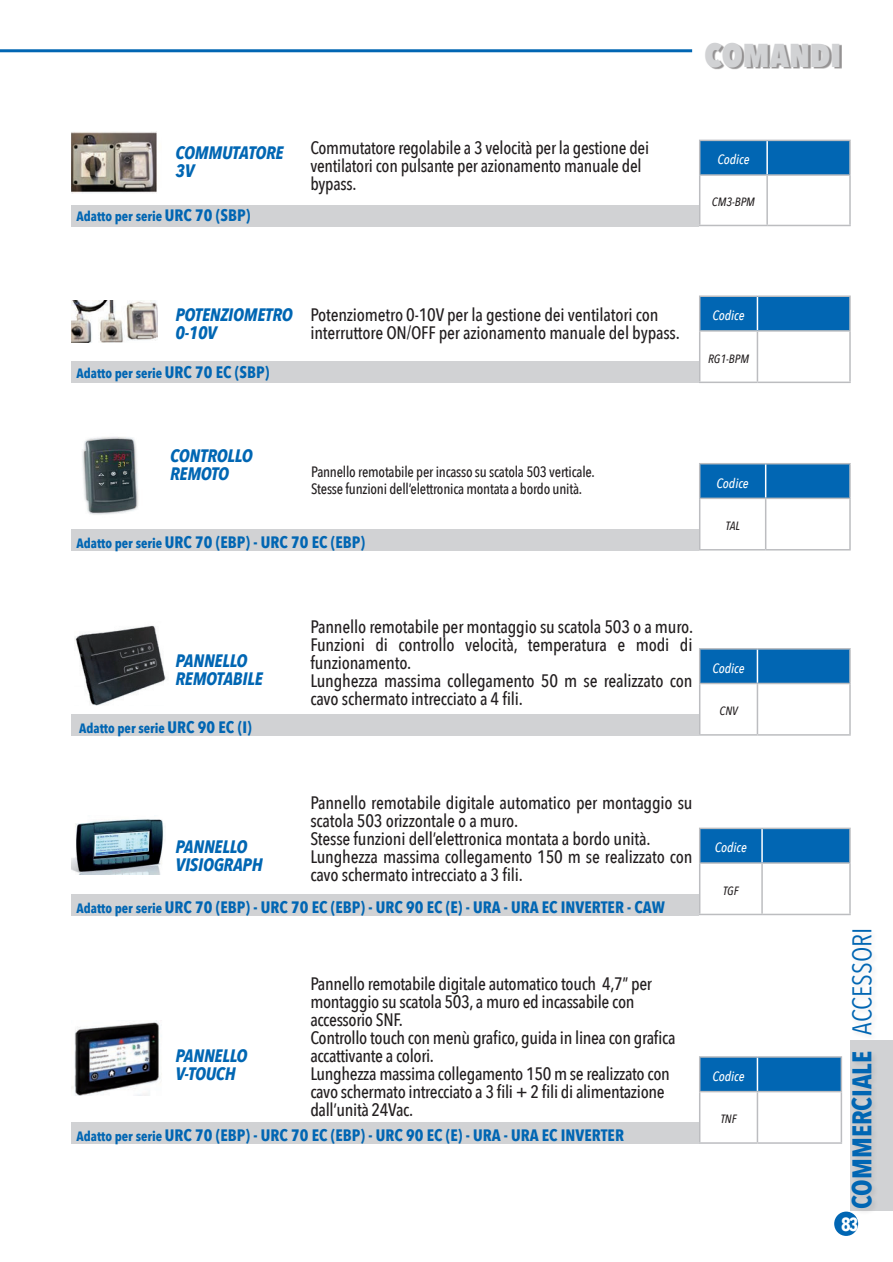
<style>
.page{position:relative;width:893px;height:1262px;background:#fff}
.page>*{position:absolute;margin:0;border:0;box-sizing:border-box;transform-origin:0 0}
.t1{font:800 33px "Avenir Next Condensed";color:#d1d2d4}
.t2{font:700 27px "Avenir Next Condensed";color:#0166b3}
.t3{font:700 19.05px "Avenir Next Condensed";color:#fff;scale:.96 1}
.t4{font:500 18px/18px "Avenir Next Condensed";letter-spacing:-.01em;color:#231f20}
.t5{font:italic 700 18px/18px "Avenir Next Condensed";letter-spacing:-.01em;color:#0166b3}
.t6{font:700 16.5px "Avenir Next Condensed";color:#0166b3}
.t7{font:500 15px/16.5px "Avenir Next Condensed";letter-spacing:-.015em;color:#231f20}
.t8{font:700 13.5px "Avenir Next Condensed";color:#0166b3}
.t9{font:italic 500 13.5px "Avenir Next Condensed";color:#fff}
.t10{font:italic 500 12px "Avenir Next Condensed";color:#231f20}
.s1{font-size:16.5px}
.s2{font-size:13.5px}
.s3{font-weight:400}
</style>
<div class="page">
<div style="left:834px;top:1212px;width:24px;height:24px;background:#0166b3;border-radius:50%"></div>
<hr style="left:0;top:49px;width:692px;height:3px;background:#0166b3">
<div style="left:850px;top:1041px;width:43px;height:170px;background:#d1d2d4"></div>
<img style="left:71px;top:131px;width:86px;height:63px">
<div style="left:700px;top:141px;width:149px;height:33px;background:#0166b3"></div>
<hr style="left:699px;top:140px;width:68px;height:1px;background:#bcbdc0">
<hr style="left:699px;top:141px;width:1px;height:33px;background:#bcbdc0">
<hr style="left:767px;top:140px;width:83px;height:1px;background:#bcbdc0">
<hr style="left:849px;top:141px;width:1px;height:33px;background:#bcbdc0">
<hr style="left:699px;top:174px;width:68px;height:2px;background:#bcbdc0">
<hr style="left:699px;top:176px;width:1px;height:49px;background:#bcbdc0">
<hr style="left:767px;top:174px;width:83px;height:2px;background:#bcbdc0">
<hr style="left:766px;top:176px;width:2px;height:49px;background:#bcbdc0">
<hr style="left:849px;top:176px;width:1px;height:49px;background:#bcbdc0">
<hr style="left:699px;top:225px;width:68px;height:1px;background:#bcbdc0">
<hr style="left:767px;top:225px;width:83px;height:1px;background:#bcbdc0">
<hr style="left:766px;top:141px;width:2px;height:33px;background:#fff">
<div style="left:71px;top:205px;width:628px;height:21px;background:#d1d2d4"></div>
<img style="left:71px;top:300px;width:86px;height:42px">
<div style="left:700px;top:297px;width:149px;height:33px;background:#0166b3"></div>
<hr style="left:699px;top:295px;width:58px;height:2px;background:#bcbdc0">
<hr style="left:699px;top:297px;width:1px;height:33px;background:#bcbdc0">
<hr style="left:757px;top:295px;width:93px;height:2px;background:#bcbdc0">
<hr style="left:849px;top:297px;width:1px;height:33px;background:#bcbdc0">
<hr style="left:699px;top:330px;width:58px;height:2px;background:#bcbdc0">
<hr style="left:699px;top:332px;width:1px;height:50px;background:#bcbdc0">
<hr style="left:757px;top:330px;width:93px;height:2px;background:#bcbdc0">
<hr style="left:756px;top:332px;width:2px;height:50px;background:#bcbdc0">
<hr style="left:849px;top:332px;width:1px;height:50px;background:#bcbdc0">
<hr style="left:699px;top:382px;width:58px;height:1px;background:#bcbdc0">
<hr style="left:757px;top:382px;width:93px;height:1px;background:#bcbdc0">
<hr style="left:756px;top:297px;width:2px;height:33px;background:#fff">
<div style="left:71px;top:362px;width:628px;height:21px;background:#d1d2d4"></div>
<img style="left:71px;top:1021px;width:90px;height:74px">
<div style="left:700px;top:1058px;width:140px;height:33px;background:#0166b3"></div>
<hr style="left:699px;top:1056px;width:58px;height:2px;background:#bcbdc0">
<hr style="left:699px;top:1058px;width:1px;height:33px;background:#bcbdc0">
<hr style="left:757px;top:1056px;width:85px;height:2px;background:#bcbdc0">
<hr style="left:840px;top:1058px;width:2px;height:33px;background:#bcbdc0">
<hr style="left:699px;top:1091px;width:58px;height:1px;background:#bcbdc0">
<hr style="left:699px;top:1092px;width:1px;height:50px;background:#bcbdc0">
<hr style="left:757px;top:1091px;width:85px;height:1px;background:#bcbdc0">
<hr style="left:756px;top:1092px;width:2px;height:50px;background:#bcbdc0">
<hr style="left:840px;top:1092px;width:2px;height:50px;background:#bcbdc0">
<hr style="left:699px;top:1142px;width:58px;height:2px;background:#bcbdc0">
<hr style="left:757px;top:1142px;width:85px;height:2px;background:#bcbdc0">
<hr style="left:756px;top:1058px;width:2px;height:33px;background:#fff">
<svg style="left:700px;top:464px;width:149px;height:34px;background:#0768b3"></svg>
<hr style="left:699px;top:463px;width:66px;height:1px;background:#bcbdc0">
<hr style="left:699px;top:464px;width:1px;height:34px;background:#bcbdc0">
<hr style="left:765px;top:463px;width:85px;height:1px;background:#bcbdc0">
<hr style="left:849px;top:464px;width:1px;height:34px;background:#bcbdc0">
<hr style="left:765px;top:464px;width:1px;height:34px;background:#fff">
<hr style="left:699px;top:498px;width:66px;height:1px;background:#bcbdc0">
<hr style="left:699px;top:499px;width:1px;height:50px;background:#bcbdc0">
<hr style="left:765px;top:498px;width:85px;height:1px;background:#bcbdc0">
<hr style="left:765px;top:499px;width:1px;height:50px;background:#bcbdc0">
<hr style="left:699px;top:549px;width:66px;height:2px;background:#bcbdc0">
<hr style="left:765px;top:549px;width:85px;height:2px;background:#bcbdc0">
<hr style="left:849px;top:499px;width:1px;height:50px;background:#bcbdc0">
<div style="left:71px;top:529px;width:628px;height:22px;background:#d1d2d4"></div>
<img style="left:75px;top:625px;width:91px;height:80px">
<div style="left:700px;top:650px;width:149px;height:33px;background:#0166b3"></div>
<hr style="left:699px;top:648px;width:58px;height:2px;background:#bcbdc0">
<hr style="left:699px;top:650px;width:1px;height:33px;background:#bcbdc0">
<hr style="left:757px;top:648px;width:93px;height:2px;background:#bcbdc0">
<hr style="left:849px;top:650px;width:1px;height:33px;background:#bcbdc0">
<hr style="left:699px;top:683px;width:58px;height:1px;background:#bcbdc0">
<hr style="left:699px;top:684px;width:1px;height:50px;background:#bcbdc0">
<hr style="left:757px;top:683px;width:93px;height:1px;background:#bcbdc0">
<hr style="left:756px;top:684px;width:2px;height:50px;background:#bcbdc0">
<hr style="left:849px;top:684px;width:1px;height:50px;background:#bcbdc0">
<hr style="left:699px;top:734px;width:58px;height:2px;background:#bcbdc0">
<hr style="left:757px;top:734px;width:93px;height:2px;background:#bcbdc0">
<hr style="left:756px;top:650px;width:2px;height:33px;background:#fff">
<div style="left:71px;top:714px;width:628px;height:22px;background:#d1d2d4"></div>
<img style="left:72px;top:819px;width:92px;height:56px">
<div style="left:700px;top:829px;width:149px;height:33px;background:#0166b3"></div>
<hr style="left:699px;top:828px;width:63px;height:1px;background:#bcbdc0">
<hr style="left:699px;top:829px;width:1px;height:33px;background:#bcbdc0">
<hr style="left:762px;top:828px;width:88px;height:1px;background:#bcbdc0">
<hr style="left:849px;top:829px;width:1px;height:33px;background:#bcbdc0">
<hr style="left:699px;top:862px;width:63px;height:2px;background:#bcbdc0">
<hr style="left:699px;top:864px;width:1px;height:50px;background:#bcbdc0">
<hr style="left:762px;top:862px;width:88px;height:2px;background:#bcbdc0">
<hr style="left:761px;top:864px;width:2px;height:50px;background:#bcbdc0">
<hr style="left:849px;top:864px;width:1px;height:50px;background:#bcbdc0">
<hr style="left:699px;top:914px;width:63px;height:1px;background:#bcbdc0">
<hr style="left:762px;top:914px;width:88px;height:1px;background:#bcbdc0">
<hr style="left:761px;top:829px;width:2px;height:33px;background:#fff">
<div style="left:71px;top:894px;width:628px;height:21px;background:#d1d2d4"></div>
<div style="left:71px;top:1123px;width:628px;height:21px;background:#d1d2d4"></div>
<div style="left:706px;top:44px;width:135px;height:25px;background:#231f20;opacity:.49"></div>
<div style="left:850px;top:928px;width:29px;height:288px;background:#231f20;opacity:.1"></div>
<img style="left:82px;top:437px;width:57px;height:78px">
<p class="t5" style="left:175px;top:143px;width:109px">COMMUTATORE<br>3V</p>
<p class="t8" style="left:76px;top:208px;width:175px">Adatto per serie <span class="s1">URC 70 (SBP)</span></p>
<p class="t4" style="left:310px;top:138px;width:340px">Commutatore regolabile a 3 velocità per la gestione dei ventilatori con pulsante per azionamento manuale del bypass.</p>
<h1 class="t1" style="left:704px;top:35px;width:138px">COMANDI</h1>
<p class="t9" style="left:717px;top:152px;width:34px">Codice</p>
<p class="t10" style="left:712px;top:195px;width:45px">CM3-BPM</p>
<p class="t5" style="left:175px;top:306px;width:119px">POTENZIOMETRO<br>0-10V</p>
<p class="t8" style="left:76px;top:365px;width:194px">Adatto per serie <span class="s1">URC 70 EC (SBP)</span></p>
<p class="t4" style="left:310px;top:306px;width:371px">Potenziometro 0-10V per la gestione dei ventilatori con interruttore ON/OFF per azionamento manuale del bypass.</p>
<p class="t9" style="left:712px;top:307px;width:34px">Codice</p>
<p class="t10" style="left:708px;top:351px;width:42px">RG1-BPM</p>
<p class="t5" style="left:170px;top:447px;width:84px">CONTROLLO<br>REMOTO</p>
<p class="t7" style="left:311px;top:464px;width:285px">Pannello remotabile per incasso su scatola 503 verticale.<br>Stesse funzioni dell’elettronica montata a bordo unità.</p>
<p class="t9" style="left:716px;top:475px;width:34px">Codice</p>
<p class="t10" style="left:725px;top:519px;width:16px">TAL</p>
<p class="t6" style="left:76px;top:532px;width:290px"><span class="s2">Adatto per serie</span> URC 70 (EBP) - URC 70 EC (EBP)</p>
<p class="t5" style="left:175px;top:651px;width:89px">PANNELLO<br>REMOTABILE</p>
<p class="t8" style="left:79px;top:720px;width:174px">Adatto per serie <span class="s1">URC 90 EC (I)</span></p>
<p class="t4" style="left:310px;top:618px;width:384px">Pannello remotabile per montaggio su scatola 503 o a muro.<br>Funzioni di controllo velocità, temperatura e modi di funzionamento.<br>Lunghezza massima collegamento 50 m se realizzato con cavo schermato intrecciato a 4 fili.</p>
<p class="t9" style="left:712px;top:660px;width:34px">Codice</p>
<p class="t10" style="left:719px;top:704px;width:20px">CNV</p>
<p class="t4" style="left:310px;top:794px;width:384px">Pannello remotabile digitale automatico per montaggio su scatola 503 orizzontale o a muro.<br>Stesse funzioni dell’elettronica montata a bordo unità.<br>Lunghezza massima collegamento 150 m se realizzato con cavo schermato intrecciato a 3 fili.</p>
<p class="t5" style="left:175px;top:837px;width:89px">PANNELLO<br>VISIOGRAPH</p>
<p class="t6" style="left:76px;top:897px;width:590px"><span class="s2">Adatto per serie</span> URC 70 (EBP) - URC 70 EC (EBP) - URC 90 EC (E) - URA - URA EC INVERTER - CAW</p>
<p class="t9" style="left:715px;top:840px;width:34px">Codice</p>
<p class="t10" style="left:723px;top:883px;width:17px">TGF</p>
<p class="t5" style="left:175px;top:1047px;width:73px">PANNELLO<br>V-TOUCH</p>
<p class="t4" style="left:310px;top:974px;width:367px">Pannello remotabile digitale automatico touch 4,7” per montaggio su scatola 503, a muro ed incassabile con accessorio SNF.<br>Controllo touch con menù grafico, guida in linea con grafica accattivante a colori.<br>Lunghezza massima collegamento 150 m se realizzato con cavo schermato intrecciato a 3 fili + 2 fili di alimentazione dall’unità 24Vac.</p>
<p class="t6" style="left:76px;top:1125px;width:549px"><span class="s2">Adatto per serie</span> URC 70 (EBP) - URC 70 EC (EBP) - URC 90 EC (E) - URA - URA EC INVERTER</p>
<p class="t9" style="left:712px;top:1068px;width:34px">Codice</p>
<p class="t10" style="left:720px;top:1112px;width:17px">TNF</p>
<h2 class="t2" style="left:845px;top:1209px;width:283px;rotate:-90deg">COMMERCIALE <span class="s3">ACCESSORI</span></h2>
<p class="t3" style="left:841px;top:1213px;width:20px">83</p>
</div>
